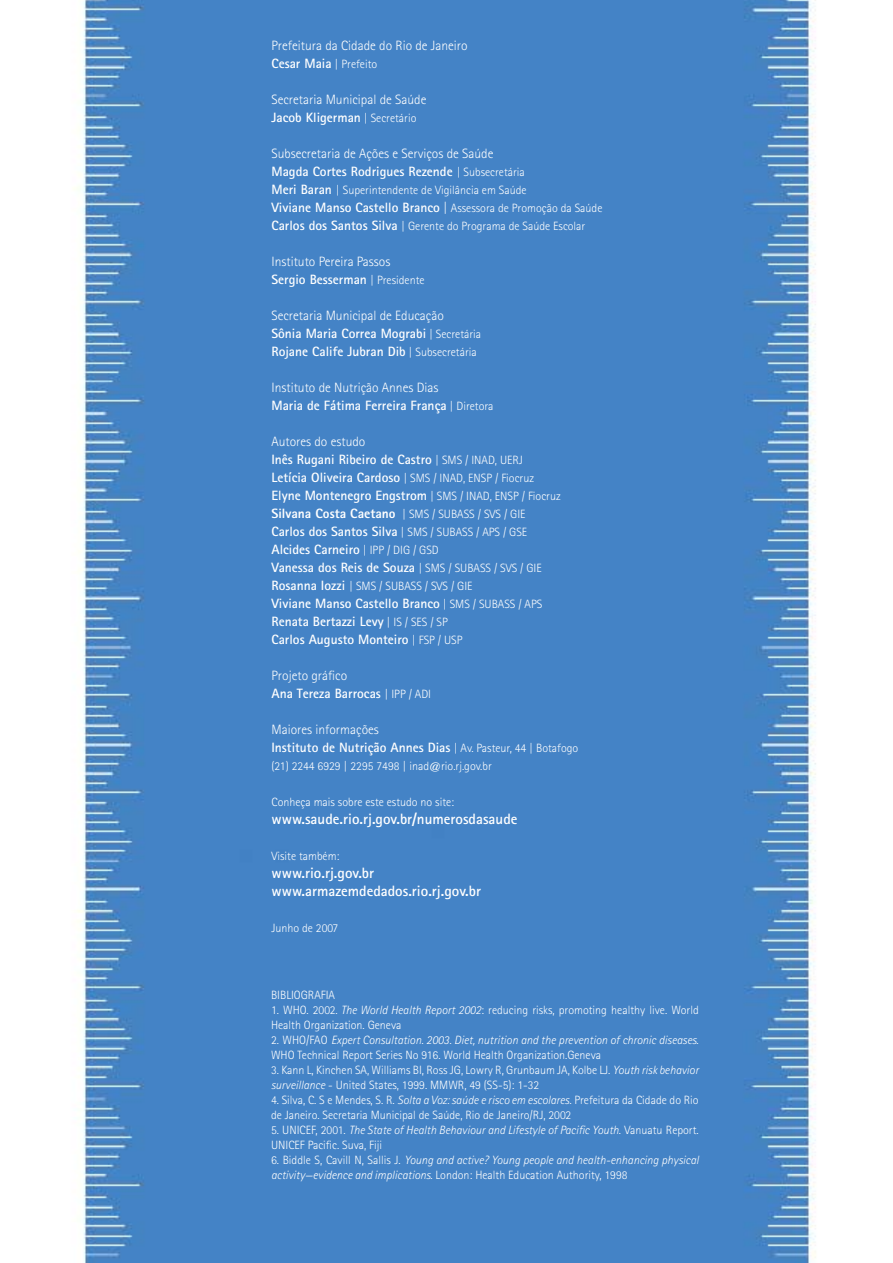
<style>
.page{position:relative;width:893px;height:1263px;background:#fff}
.page>*{position:absolute;margin:0;border:0;box-sizing:border-box;transform-origin:0 0}
.t1{font:700 15px/18px "Rotis Sans Serif";color:#fff}
.t2{font:700 13.5px/18px "Rotis Sans Serif";color:#fff}
.t3{font:300 13.5px/18px "Rotis Sans Serif";color:#fff}
.t4{font:300 12px/18px "Rotis Sans Serif";color:#fff}
.t5{font:italic 300 12px/15px "Rotis Sans Serif";color:#fff}
.s1{font-weight:700}
.s2{font-size:12px}
.s3{font-weight:700;font-size:13.5px}
.s4{font-weight:300}
.s5{font-weight:300;font-size:12px}
.s6{font-size:13.5px}
.s7{font-weight:800;font-size:13.5px}
.s8{font-style:italic}
.s9{font-style:normal}
</style>
<div class="page">
<img style="left:77px;top:0;width:739px;height:1263px">
<p class="t3" style="left:271px;top:37px;width:198px">Prefeitura da Cidade do Rio de Janeiro<br><span class="s1">Cesar Maia</span> <span class="s2">| Prefeito</span></p>
<p class="t3" style="left:271px;top:91px;width:156px">Secretaria Municipal de Saúde<br><span class="s1">Jacob Kligerman</span> <span class="s2">| Secretário</span></p>
<p class="t3" style="left:271px;top:145px;width:255px">Subsecretaria de Ações e Serviços de Saúde<br><span class="s1">Magda Cortes Rodrigues Rezende</span> <span class="s2">| Subsecretária</span></p>
<p class="t4" style="left:271px;top:181px;width:257px"><span class="s3">Meri Baran</span> | Superintendente de Vigilância em Saúde</p>
<p class="t2" style="left:271px;top:198px;width:332px">Viviane Manso Castello Branco <span class="s4">|</span> <span class="s5">Assessora de Promoção da Saúde</span></p>
<p class="t4" style="left:271px;top:217px;width:315px"><span class="s3">Carlos dos Santos Silva</span> | Gerente do Programa de Saúde Escolar</p>
<p class="t3" style="left:271px;top:253px;width:155px">Instituto Pereira Passos<br><span class="s1">Sergio Besserman</span> <span class="s2">| Presidente</span></p>
<p class="t2" style="left:271px;top:306px;width:211px"><span class="s4">Secretaria Municipal de Educação<br></span>Sônia Maria Correa Mograbi <span class="s5">| Secretária<br></span>Rojane Calife Jubran Dib <span class="s5">| Subsecretária</span></p>
<p class="t3" style="left:271px;top:379px;width:224px">Instituto de Nutrição Annes Dias<br><span class="s1">Maria de Fátima Ferreira França</span> <span class="s2">| Diretora</span></p>
<p class="t4" style="left:271px;top:433px;width:291px"><span class="s6">Autores do estudo<br></span><span class="s3">Inês Rugani Ribeiro de Castro</span> | SMS / INAD, UERJ <span class="s3">Letícia Oliveira Cardoso</span> | SMS / INAD, ENSP / Fiocruz <span class="s3">Elyne Montenegro Engstrom</span> | SMS / INAD, ENSP / Fiocruz <span class="s7">Silvana Costa Caetano</span> | SMS / SUBASS / SVS / GIE <span class="s3">Carlos dos Santos Silva</span> | SMS / SUBASS / APS / GSE <span class="s3">Alcides Carneiro</span> | IPP / DIG / GSD<br><span class="s3">Vanessa dos Reis de Souza</span> | SMS / SUBASS / SVS / GIE</p>
<p class="t4" style="left:271px;top:577px;width:203px"><span class="s3">Rosanna Iozzi</span> | SMS / SUBASS / SVS / GIE</p>
<p class="t2" style="left:271px;top:594px;width:272px">Viviane Manso Castello Branco <span class="s5">| SMS / SUBASS / APS<br></span>Renata Bertazzi Levy <span class="s5">| IS / SES / SP<br></span>Carlos Augusto Monteiro <span class="s5">| FSP / USP</span></p>
<p class="t2" style="left:271px;top:666px;width:161px"><span class="s4">Projeto gráfico<br></span>Ana Tereza Barrocas <span class="s5">| IPP / ADI</span></p>
<p class="t2" style="left:271px;top:720px;width:308px"><span class="s4">Maiores informações<br></span>Instituto de Nutrição Annes Dias <span class="s5">| Av. Pasteur, 44 | Botafogo</span></p>
<p class="t4" style="left:271px;top:757px;width:222px">(21) 2244 6929 | 2295 7498 | inad@rio.rj.gov.br</p>
<p class="t4" style="left:271px;top:793px;width:184px">Conheça mais sobre este estudo no site:</p>
<p class="t1" style="left:271px;top:810px;width:248px">www.saude.rio.rj.gov.br/numerosdasaude</p>
<p class="t4" style="left:271px;top:847px;width:70px">Visite também:</p>
<p class="t1" style="left:271px;top:864px;width:211px">www.rio.rj.gov.br www.armazemdedados.rio.rj.gov.br</p>
<p class="t4" style="left:271px;top:919px;width:68px">Junho de 2007</p>
<p class="t4" style="left:271px;top:986px;width:66px">BIBLIOGRAFIA</p>
<p class="t4" style="left:271px;top:1003px;width:429px;line-height:15px">1. WHO. 2002. <span class="s8">The World Health Report 2002</span>: reducing risks, promoting healthy live. World<br>Health Organization. Geneva</p>
<p class="t5" style="left:271px;top:1033px;width:429px"><span class="s9">2. WHO/FAO</span> Expert Consultation. 2003. Diet, nutrition and the prevention of chronic diseases<span class="s9">.<br>WHO Technical Report Series No 916. World Health Organization.Geneva</span></p>
<p class="t4" style="left:271px;top:1063px;width:429px;line-height:15px">3. Kann L, Kinchen SA, Williams BI, Ross JG, Lowry R, Grunbaum JA, Kolbe LJ. <span class="s8">Youth risk behavior surveillance</span> - United States, 1999. MMWR, 49 (SS-5): 1-32</p>
<p class="t4" style="left:271px;top:1093px;width:429px;line-height:15px">4. Silva, C. S e Mendes, S. R. <span class="s8">Solta a Voz: saúde e risco em escolares.</span> Prefeitura da Cidade do Rio de Janeiro. Secretaria Municipal de Saúde, Rio de Janeiro/RJ, 2002</p>
<p class="t4" style="left:271px;top:1123px;width:429px;line-height:15px">5. UNICEF, 2001. <span class="s8">The State of Health Behaviour and Lifestyle of Pacific Youth</span>. Vanuatu Report.<br>UNICEF Pacific. Suva, Fiji</p>
<p class="t5" style="left:271px;top:1153px;width:429px"><span class="s9">6. Biddle S, Cavill N, Sallis J.</span> Young and active? Young people and health-enhancing physical activity—evidence and implications<span class="s9">. London: Health Education Authority, 1998</span></p>
</div>
